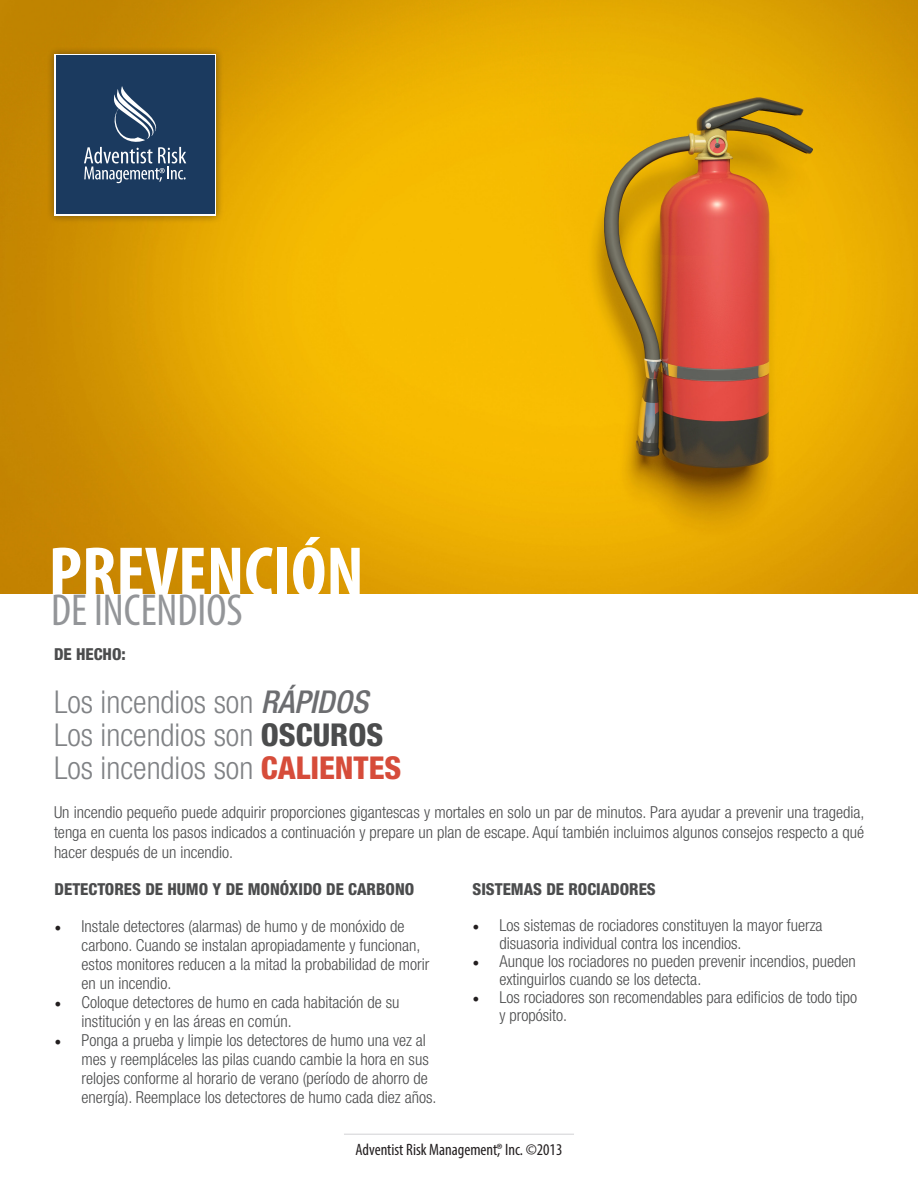
<style>
.page{position:relative;width:918px;height:1188px;background:#fff}
.page>*{position:absolute;margin:0;border:0;box-sizing:border-box;transform-origin:0 0}
.t1{font:700 condensed 72.9px "Myriad Pro";color:#fff}
.t2{font:condensed 45px "Myriad Pro";color:#939598}
.t3{font:300 condensed 31.5px "Helvetica Neue";color:#808285}
.t4{font:300 condensed 16.5px/18.9px "Helvetica Neue";color:#4b4c4d}
.t5{font:800 condensed 16.5px "Helvetica Neue";color:#4b4c4d}
.t6{font:condensed 16.5px "Myriad Pro";color:#231f20}
.s1{font-weight:500;font-style:italic;color:#6c6d70}
.s2{font-weight:800;color:#4b4c4d}
.s3{font-weight:800;color:#d64c3a}
.s4{font-family:"Minion Pro";font-weight:400;font-stretch:normal;font-size:18px;color:#231f20}
</style>
<div class="page">
<img style="left:0;top:0;width:918px;height:594px">
<div style="left:46px;top:46px;width:178px;height:178px;background:#231f20;opacity:.5"></div>
<svg style="left:54px;top:54px;width:162px;height:162px"></svg>
<div style="left:56px;top:56px;width:158px;height:158px;background:#1b3a5f"></div>
<svg style="left:84px;top:86px;width:102px;height:97px"></svg>
<hr style="left:344px;top:1134px;width:230px;height:1px;background:#d1d2d4">
<p class="t1" style="left:49px;top:527px;width:317px">PREVENCIÓN</p>
<p class="t2" style="left:51px;top:583px;width:193px">DE INCENDIOS</p>
<p class="t5" style="left:54px;top:644px;width:73px">DE HECHO:</p>
<p class="t3" style="left:54px;top:683px;width:316px">Los incendios son <span class="s1">RÁPIDOS</span></p>
<p class="t3" style="left:54px;top:716px;width:331px">Los incendios son <span class="s2">OSCUROS</span></p>
<p class="t3" style="left:54px;top:749px;width:349px">Los incendios son <span class="s3">CALIENTES</span></p>
<p class="t4" style="left:54px;top:802px;width:812px;line-height:19.8px;text-align:justify">Un incendio pequeño puede adquirir proporciones gigantescas y mortales en solo un par de minutos. Para ayudar a prevenir una tragedia, tenga en cuenta los pasos indicados a continuación y prepare un plan de escape. Aquí también incluimos algunos consejos respecto a qué hacer después de un incendio.</p>
<p class="t5" style="left:55px;top:879px;width:361px">DETECTORES DE HUMO Y DE MONÓXIDO DE CARBONO</p>
<p class="t4" style="left:82px;top:917px;width:349px;text-indent:-27px"><span class="s4">•</span> Instale detectores (alarmas) de humo y de monóxido de carbono. Cuando se instalan apropiadamente y funcionan, estos monitores reducen a la mitad la probabilidad de morir en un incendio.</p>
<p class="t4" style="left:82px;top:993px;width:319px;text-indent:-27px"><span class="s4">•</span> Coloque detectores de humo en cada habitación de su institución y en las áreas en común.</p>
<p class="t4" style="left:82px;top:1031px;width:356px;text-indent:-27px"><span class="s4">•</span> Ponga a prueba y limpie los detectores de humo una vez al mes y reempláceles las pilas cuando cambie la hora en sus relojes conforme al horario de verano (período de ahorro de energía). Reemplace los detectores de humo cada diez años.</p>
<p class="t5" style="left:472px;top:879px;width:185px">SISTEMAS DE ROCIADORES</p>
<p class="t4" style="left:500px;top:916px;width:325px;line-height:18px;text-indent:-27px"><span class="s4">•</span> Los sistemas de rociadores constituyen la mayor fuerza disuasoria individual contra los incendios.</p>
<p class="t4" style="left:500px;top:952px;width:358px;line-height:18px;text-indent:-27px"><span class="s4">•</span> Aunque los rociadores no pueden prevenir incendios, pueden extinguirlos cuando se los detecta.</p>
<p class="t4" style="left:500px;top:988px;width:359px;line-height:18px;text-indent:-27px"><span class="s4">•</span> Los rociadores son recomendables para edificios de todo tipo y propósito.</p>
<p class="t6" style="left:356px;top:1140px;width:208px">Adventist Risk Management,® Inc. ©2013</p>
</div>
